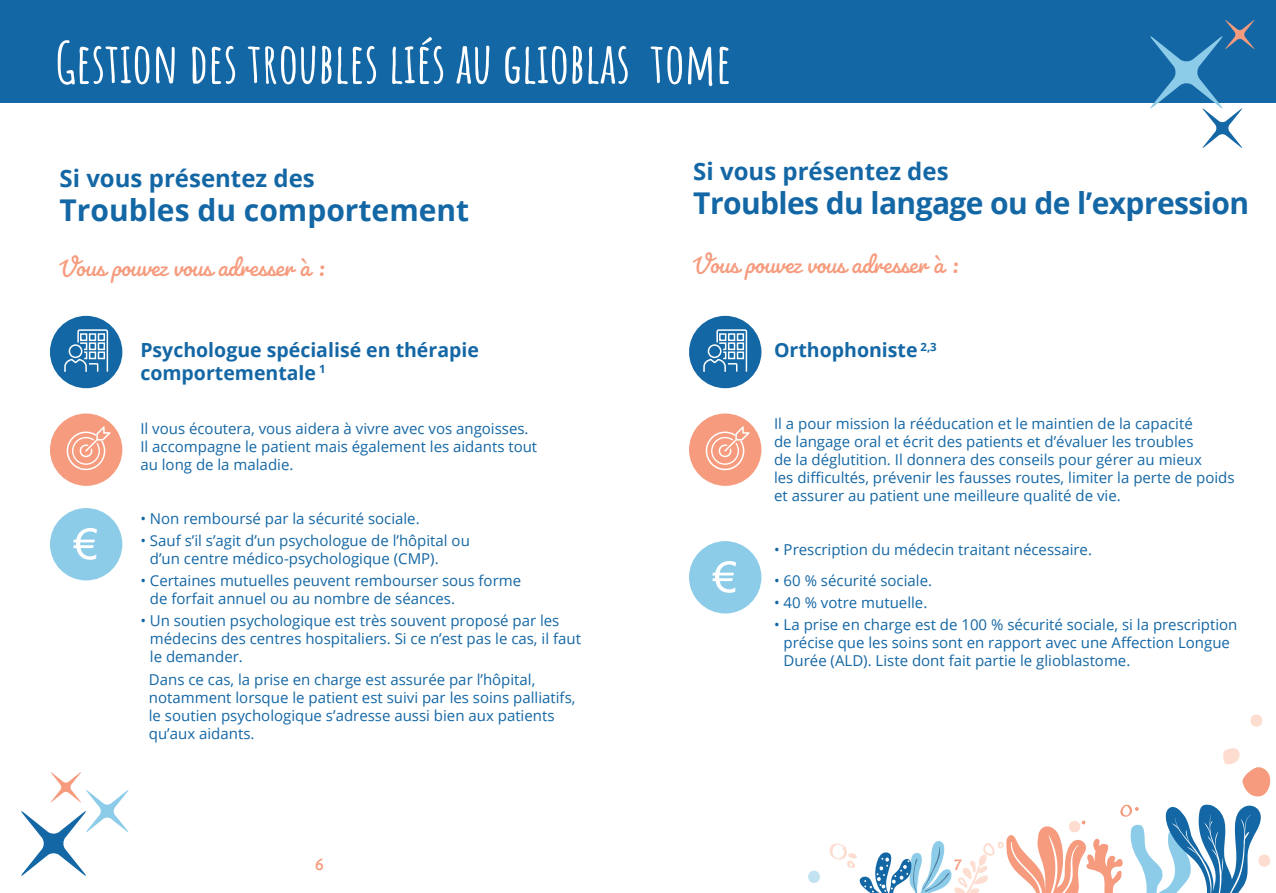
<style>
.page{position:relative;width:1276px;height:893px;background:#fff}
.page>*{position:absolute;margin:0;border:0;box-sizing:border-box;transform-origin:0 0}
.t1{font:700 55.5px "Amatic SC";color:#fff}
.t2{font:30px "Pacifico";color:#f69b7d}
.t3{font:700 30px "Open Sans";letter-spacing:-.02em;color:#1467a5}
.t4{font:700 30px "Open Sans";color:#1467a5}
.t5{font:700 24px "Open Sans";color:#1467a5}
.t6{font:22.5px "Pacifico";color:#f69b7d}
.t7{font:700 19.5px/22.5px "Open Sans";color:#1467a5}
.t8{font:15px/18px "Open Sans";color:#1467a5}
</style>
<div class="page">
<div style="left:0;top:0;width:1276px;height:103px;background:#1467a5"></div>
<svg style="left:1223px;top:748px;width:47px;height:49px"></svg>
<svg style="left:1250px;top:714px;width:12px;height:13px"></svg>
<svg style="left:808px;top:871px;width:12px;height:12px"></svg>
<svg style="left:829px;top:804px;width:441px;height:89px"></svg>
<div style="left:50px;top:316px;width:72px;height:72px;background:#1467a5;border-radius:50%"></div>
<svg style="left:63px;top:329px;width:46px;height:60px"></svg>
<div style="left:689px;top:316px;width:72px;height:72px;background:#1467a5;border-radius:50%"></div>
<svg style="left:702px;top:329px;width:46px;height:60px"></svg>
<div style="left:50px;top:413px;width:72px;height:73px;background:#f69b7d;border-radius:50%"></div>
<svg style="left:67px;top:426px;width:44px;height:44px"></svg>
<div style="left:689px;top:413px;width:72px;height:73px;background:#f69b7d;border-radius:50%"></div>
<svg style="left:706px;top:426px;width:43px;height:44px"></svg>
<div style="left:50px;top:508px;width:72px;height:72px;background:#8ccce9;border-radius:50%"></div>
<svg style="left:73px;top:528px;width:24px;height:32px"></svg>
<div style="left:689px;top:541px;width:72px;height:72px;background:#8ccce9;border-radius:50%"></div>
<svg style="left:712px;top:561px;width:24px;height:32px"></svg>
<svg style="left:21px;top:772px;width:108px;height:104px"></svg>
<svg style="left:1150px;top:20px;width:104px;height:128px"></svg>
<p class="t1" style="left:55px;top:20px;width:678px">GESTION DES TROUBLES LIÉS AU GLIOBLAS TOME</p>
<p class="t5" style="left:60px;top:161px;width:257px">Si vous présentez des</p>
<p class="t4" style="left:60px;top:189px;width:411px">Troubles du comportement</p>
<p class="t2" style="left:60px;top:248px;width:266px">Vous pouvez vous adresser à :</p>
<p class="t7" style="left:140px;top:338px;width:340px">Psychologue spécialisé en thérapie comportementale <sup>1</sup></p>
<p class="t8" style="left:140px;top:419px;width:398px">Il vous écoutera, vous aidera à vivre avec vos angoisses.<br>Il accompagne le patient mais également les aidants tout au long de la maladie.</p>
<p class="t8" style="left:140px;top:509px;width:281px">• Non remboursé par la sécurité sociale.</p>
<p class="t8" style="left:150px;top:531px;width:321px;text-indent:-10px">• Sauf s’il s’agit d’un psychologue de l’hôpital ou d’un centre médico-psychologique (CMP).</p>
<p class="t8" style="left:150px;top:571px;width:373px;text-indent:-10px">• Certaines mutuelles peuvent rembourser sous forme de forfait annuel ou au nombre de séances.</p>
<p class="t8" style="left:150px;top:611px;width:432px;text-indent:-10px">• Un soutien psychologique est très souvent proposé par les médecins des centres hospitaliers. Si ce n’est pas le cas, il faut le demander.</p>
<p class="t8" style="left:149px;top:670px;width:428px">Dans ce cas, la prise en charge est assurée par l’hôpital, notamment lorsque le patient est suivi par les soins palliatifs, le soutien psychologique s’adresse aussi bien aux patients qu’aux aidants.</p>
<p class="t5" style="left:693px;top:154px;width:257px">Si vous présentez des</p>
<p class="t3" style="left:693px;top:182px;width:557px">Troubles du langage ou de l’expression</p>
<p class="t2" style="left:693px;top:245px;width:266px">Vous pouvez vous adresser à :</p>
<p class="t7" style="left:774px;top:338px;width:164px">Orthophoniste <sup>2,3</sup></p>
<p class="t8" style="left:774px;top:414px;width:462px">Il a pour mission la rééducation et le maintien de la capacité<br>de langage oral et écrit des patients et d’évaluer les troubles<br>de la déglutition. Il donnera des conseils pour gérer au mieux<br>les difficultés, prévenir les fausses routes, limiter la perte de poids et assurer au patient une meilleure qualité de vie.</p>
<p class="t8" style="left:774px;top:540px;width:319px">• Prescription du médecin traitant nécessaire.</p>
<p class="t8" style="left:774px;top:571px;width:159px">• 60 % sécurité sociale.</p>
<p class="t8" style="left:774px;top:593px;width:155px">• 40 % votre mutuelle.</p>
<p class="t8" style="left:783px;top:615px;width:455px;text-indent:-10px">• La prise en charge est de 100 % sécurité sociale, si la prescription précise que les soins sont en rapport avec une Affection Longue<br>Durée (ALD). Liste dont fait partie le glioblastome.</p>
<h3 class="t6" style="left:314px;top:849px;width:10px">6</h3>
<h3 class="t6" style="left:952px;top:849px;width:11px">7</h3>
</div>
